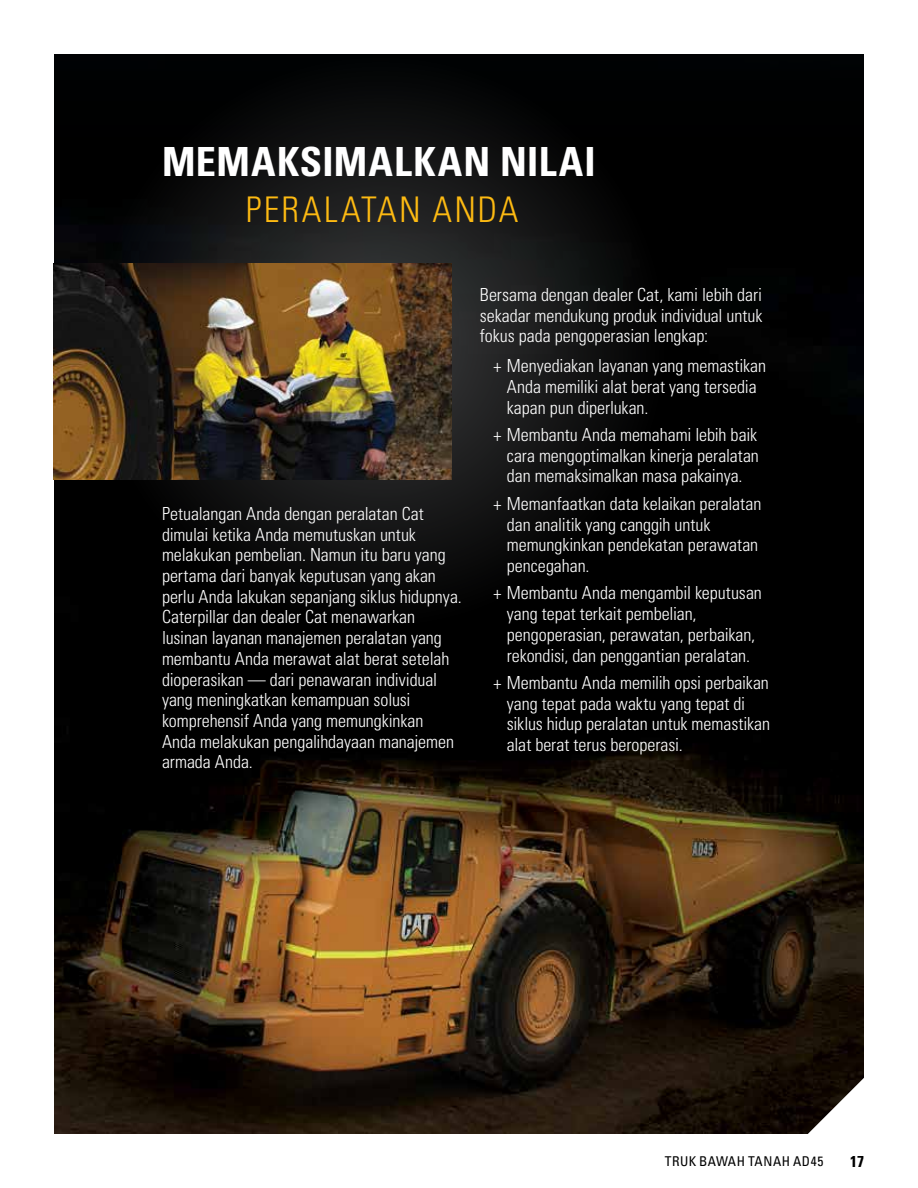
<style>
.page{position:relative;width:918px;height:1188px;background:#fff}
.page>*{position:absolute;margin:0;border:0;box-sizing:border-box;transform-origin:0 0}
.t1{font:700 condensed 40.2px "Univers LT Std";letter-spacing:.025em;color:#fff}
.t2{font:300 condensed 35.4px "Univers LT Std";letter-spacing:.06em;color:#fdba12}
.t3{font:300 condensed 18px/20.7px "Univers LT Std";letter-spacing:-.005em;color:#fff}
.t4{font:700 condensed 15.75px "Univers LT Std";color:#000}
.t5{font:condensed 13.5px "Univers LT Std";letter-spacing:.04em;color:#000}
</style>
<div class="page">
<img style="left:54px;top:54px;width:810px;height:1080px">
<svg style="left:93px;top:54px;width:574px;height:574px;background:#101011"></svg>
<img style="left:53px;top:263px;width:398px;height:217px">
<svg style="left:808px;top:1078px;width:56px;height:56px"></svg>
<h1 class="t1" style="left:162px;top:137px;width:435px">MEMAKSIMALKAN NILAI</h1>
<h2 class="t2" style="left:246px;top:188px;width:274px">PERALATAN ANDA</h2>
<p class="t3" style="left:162px;top:503px;width:301px">Petualangan Anda dengan peralatan Cat dimulai ketika Anda memutuskan untuk melakukan pembelian. Namun itu baru yang pertama dari banyak keputusan yang akan perlu Anda lakukan sepanjang siklus hidupnya.<br>Caterpillar dan dealer Cat menawarkan lusinan layanan manajemen peralatan yang membantu Anda merawat alat berat setelah dioperasikan — dari penawaran individual yang meningkatkan kemampuan solusi komprehensif Anda yang memungkinkan Anda melakukan pengalihdayaan manajemen armada Anda.</p>
<p class="t3" style="left:480px;top:284px;width:284px;text-align:justify">Bersama dengan dealer Cat, kami lebih dari sekadar mendukung produk individual untuk fokus pada pengoperasian lengkap:</p>
<p class="t3" style="left:507px;top:355px;width:261px;text-indent:-14px">+ Menyediakan layanan yang memastikan<br>Anda memiliki alat berat yang tersedia kapan pun diperlukan.</p>
<p class="t3" style="left:507px;top:424px;width:254px;text-align:justify;text-indent:-14px">+ Membantu Anda memahami lebih baik cara mengoptimalkan kinerja peralatan dan memaksimalkan masa pakainya.</p>
<p class="t3" style="left:507px;top:493px;width:256px;text-indent:-14px">+ Memanfaatkan data kelaikan peralatan dan analitik yang canggih untuk memungkinkan pendekatan perawatan pencegahan.</p>
<p class="t3" style="left:507px;top:583px;width:257px;text-indent:-14px">+ Membantu Anda mengambil keputusan yang tepat terkait pembelian, pengoperasian, perawatan, perbaikan, rekondisi, dan penggantian peralatan.</p>
<p class="t3" style="left:507px;top:672px;width:265px;text-indent:-14px">+ Membantu Anda memilih opsi perbaikan yang tepat pada waktu yang tepat di siklus hidup peralatan untuk memastikan alat berat terus beroperasi.</p>
<p class="t5" style="left:665px;top:1153px;width:160px">TRUK BAWAH TANAH AD45</p>
<p class="t4" style="left:850px;top:1151px;width:15px">17</p>
</div>
